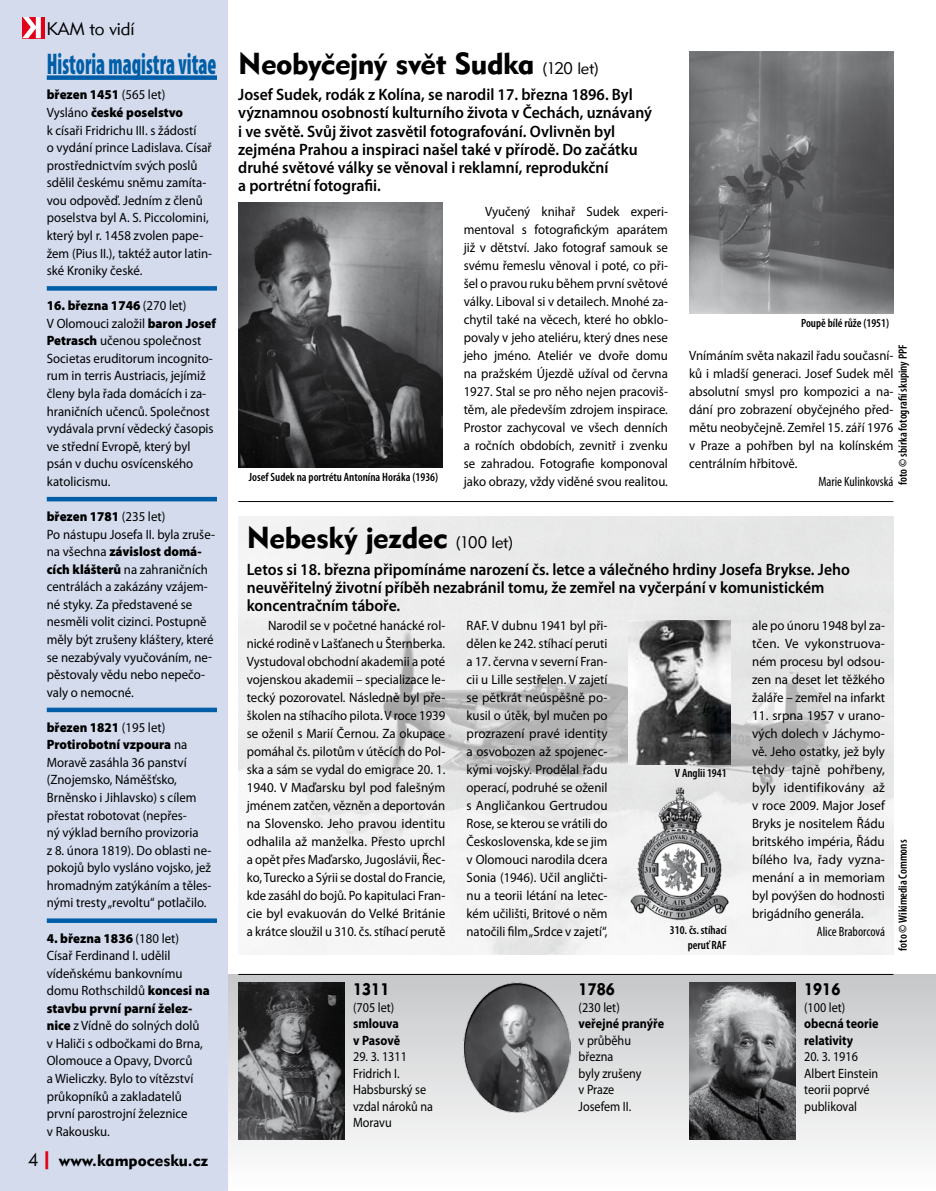
<style>
.page{position:relative;width:936px;height:1191px;background:#fff}
.page>*{position:absolute;margin:0;border:0;box-sizing:border-box;transform-origin:0 0}
.t1{font:30px "Geometric 415 AT Black A";letter-spacing:-.015em;color:#000}
.t2{font:900 condensed 30px "Myriad Pro";color:#005ea8;scale:.67 1}
.t3{font:18px "Geometric 415 AT Lite A";letter-spacing:-.01em;color:#000}
.t4{font:600 16.5px/18px "Myriad Pro";color:#000;scale:.95 1}
.t5{font:16.5px "Geometric 415 AT Black A";color:#000}
.t6{font:16.5px "Geometric 415 AT Black A";color:#000;scale:.95 1}
.t7{font:13.5px/18px "Myriad Pro";color:#000;text-align:justify;scale:.95 1}
.t8{font:13.5px/18px "Myriad Pro";color:#000;text-align:justify}
.t9{font:13.5px/16.5px "Myriad Pro";color:#000;scale:.9 1}
.t10{font:700 13.5px/16.5px "Myriad Pro";color:#000;scale:.9 1}
.t11{font:condensed 13.5px "Myriad Pro";color:#000}
.t12{font:600 condensed 12px/14.4px "Myriad Pro";color:#000;text-align:right}
.s1{font-weight:900}
.s2{font-family:"Geometric 415 AT Lite A";font-size:18px}
.s3{font-size:18px;color:#e2001a}
.s4{font-family:"Geometric 415 AT Lite A";font-size:16.5px}
</style>
<div class="page">
<div style="left:227px;top:974px;width:708px;height:217px;background:linear-gradient(to bottom,#c5c7c8,#fff)"></div>
<div style="left:0;top:0;width:227px;height:1191px;background:#d3dbed"></div>
<hr style="left:238px;top:974px;width:655px;height:1px;background:#000">
<img style="left:238px;top:517px;width:655px;height:438px">
<img style="left:689px;top:982px;width:106px;height:158px">
<img style="left:463px;top:982px;width:107px;height:131px">
<img style="left:238px;top:982px;width:106px;height:158px">
<div style="left:47px;top:286px;width:170px;height:5px;background:#005ea8"></div>
<hr style="left:47px;top:497px;width:170px;height:4px;background:#005ea8">
<div style="left:47px;top:707px;width:170px;height:5px;background:#005ea8"></div>
<div style="left:47px;top:918px;width:170px;height:5px;background:#005ea8"></div>
<img style="left:238px;top:202px;width:204px;height:266px">
<img style="left:628px;top:620px;width:102px;height:144px">
<img style="left:628px;top:785px;width:102px;height:137px">
<img style="left:689px;top:51px;width:204px;height:262px">
<hr style="left:238px;top:501px;width:655px;height:1px;background:#000">
<svg style="left:22px;top:17px;width:195px;height:63px"></svg>
<h2 class="t3" style="left:46px;top:17px;width:90px">KAM to vidí</h2>
<h1 class="t2" style="left:47px;top:44px;width:254px">Historia magistra vitae</h1>
<p class="t7" style="left:47px;top:86px;width:175px;line-height:17.5px;text-align:left"><span class="s1">březen 1451</span> (565 let)<br>Vysláno <span class="s1">české poselstvo<br></span>k císaři Fridrichu III. s žádostí<br>o vydání prince Ladislava. Císař prostřednictvím svých poslů sdělil českému sněmu zamíta&shy;vou odpověď. Jedním z členů poselstva byl A. S. Piccolomini, který byl r. 1458 zvolen pape&shy;žem (Pius II.), taktéž autor latin&shy;ské Kroniky české.</p>
<p class="t7" style="left:47px;top:297px;width:180px;line-height:17.5px;text-align:left"><span class="s1">16. března 1746</span> (270 let)<br>V Olomouci založil <span class="s1">baron Josef<br>Petrasch</span> učenou společnost<br>Societas eruditorum incognito&shy;rum in terris Austriacis, jejímiž členy byla řada domácích i za&shy;hraničních učenců. Společnost vydávala první vědecký časopis ve střední Evropě, který byl psán v duchu osvícenského katolicismu.</p>
<p class="t7" style="left:47px;top:507px;width:179px;line-height:17.5px;text-align:left"><span class="s1">březen 1781</span> (235 let)<br>Po nástupu Josefa II. byla zruše&shy;na všechna <span class="s1">závislost domá&shy;cích klášterů</span> na zahraničních centrálách a zakázány vzájem&shy;né styky. Za představené se nesměli volit cizinci. Postupně měly být zrušeny kláštery, které se nezabývaly vyučováním, ne&shy;pěstovaly vědu nebo nepečo&shy;valy o nemocné.</p>
<p class="t7" style="left:47px;top:718px;width:175px;line-height:17.5px;text-align:left"><span class="s1">březen 1821</span> (195 let)<br><span class="s1">Protirobotní vzpoura</span> na<br>Moravě zasáhla 36 panství (Znojemsko, Náměšťsko,<br>Brněnsko i Jihlavsko) s cílem přestat robotovat (nepřes-<br>ný výklad berního provizoria<br>z 8. února 1819). Do oblasti ne&shy;pokojů bylo vysláno vojsko, jež hromadným zatýkáním a těles&shy;nými tresty „revoltu“ potlačilo.</p>
<p class="t7" style="left:47px;top:929px;width:173px;line-height:17.5px;text-align:left"><span class="s1">4. března 1836</span> (180 let)<br>Císař Ferdinand I. udělil vídeňskému bankovnímu domu Rothschildů <span class="s1">koncesi na stavbu první parní želez&shy;nice</span> z Vídně do solných dolů<br>v Haliči s odbočkami do Brna,<br>Olomouce a Opavy, Dvorců<br>a Wieliczky. Bylo to vítězství průkopníků a zakladatelů první parostrojní železnice<br>v Rakousku.</p>
<p class="t5" style="left:28px;top:1150px;width:182px"><span class="s2">4</span><span class="s3">|</span> www.kampocesku.cz</p>
<h1 class="t1" style="left:238px;top:45px;width:362px">Neobyčejný svět Sudka <span class="s4">(120 let)</span></h1>
<p class="t4" style="left:238px;top:85px;width:437px">Josef Sudek, rodák z Kolína, se narodil 17. března 1896. Byl významnou osobností kulturního života v Čechách, uznávaný i ve světě. Svůj život zasvětil fotografování. Ovlivněn byl zejména Prahou a inspiraci našel také v přírodě. Do začátku druhé světové války se věnoval i reklamní, reprodukční<br>a portrétní fotografii.</p>
<p class="t7" style="left:463px;top:202px;width:216px;text-indent:21px">Vyučený knihař Sudek experi&shy;mentoval s fotografickým aparátem již v dětství. Jako fotograf samouk se svému řemeslu věnoval i poté, co při&shy;šel o pravou ruku během první světové války. Liboval si v detailech. Mnohé za&shy;chytil také na věcech, které ho obklo&shy;povaly v jeho ateliéru, který dnes nese jeho jméno. Ateliér ve dvoře domu na pražském Újezdě užíval od června 1927. Stal se pro něho nejen pracoviš&shy;těm, ale především zdrojem inspirace.<br>Prostor zachycoval ve všech denních a ročních obdobích, zevnitř i zvenku se zahradou. Fotografie komponoval jako obrazy, vždy viděné svou realitou.</p>
<p class="t12" style="left:249px;top:470px;width:191px">Josef Sudek na portrétu Antonína Horáka (1936)</p>
<p class="t12" style="left:801px;top:315px;width:90px">Poupě bílé růže (1951)</p>
<p class="t12" style="left:895px;top:485px;width:142px;rotate:-90deg">foto © sbírka fotografií skupiny PPF</p>
<p class="t7" style="left:689px;top:346px;width:216px">Vnímáním světa nakazil řadu současní&shy;ků i mladší generaci. Josef Sudek měl absolutní smysl pro kompozici a na&shy;dání pro zobrazení obyčejného před&shy;mětu neobyčejně. Zemřel 15. září 1976 v Praze a pohřben byl na kolínském centrálním hřbitově.</p>
<p class="t11" style="left:818px;top:473px;width:77px">Marie Kulinkovská</p>
<h1 class="t1" style="left:247px;top:519px;width:268px">Nebeský jezdec <span class="s4">(100 let)</span></h1>
<p class="t4" style="left:247px;top:560px;width:636px">Letos si 18. března připomínáme narození čs. letce a válečného hrdiny Josefa Brykse. Jeho neuvěřitelný životní příběh nezabránil tomu, že zemřel na vyčerpání v komunistickém koncentračním táboře.</p>
<p class="t7" style="left:247px;top:616px;width:211px;text-indent:21px">Narodil se v početné hanácké rol&shy;nické rodině v Lašťanech u Šternberka.<br>Vystudoval obchodní akademii a poté vojenskou akademii – specializace le&shy;tecký pozorovatel. Následně byl pře&shy;školen na stíhacího pilota. V roce 1939 se oženil s Marií Černou. Za okupace pomáhal čs. pilotům v útěcích do Pol&shy;ska a sám se vydal do emigrace 20. 1.<br>1940. V Maďarsku byl pod falešným jménem zatčen, vězněn a deportován na Slovensko. Jeho pravou identitu odhalila až manželka. Přesto uprchl a opět přes Maďarsko, Jugoslávii, Řec&shy;ko, Turecko a Sýrii se dostal do Francie, kde zasáhl do bojů. Po kapitulaci Fran&shy;cie byl evakuován do Velké Británie a krátce sloužil u 310. čs. stíhací perutě</p>
<p class="t7" style="left:466px;top:616px;width:150px">RAF. V dubnu 1941 byl při&shy;dělen ke 242. stíhací peruti a 17. června v severní Fran&shy;cii u Lille sestřelen. V zajetí se pětkrát neúspěšně po&shy;kusil o útěk, byl mučen po prozrazení pravé identity a osvobozen až spojenec&shy;kými vojsky. Prodělal řadu operací, podruhé se oženil s Angličankou Gertrudou Rose, se kterou se vrátili do Československa, kde se jim v Olomouci narodila dcera Sonia (1946). Učil angličti&shy;nu a teorii létání na letec&shy;kém učilišti, Britové o něm natočili film „Srdce v zajetí“,</p>
<p class="t7" style="left:752px;top:616px;width:141px">ale po únoru 1948 byl za&shy;tčen. Ve vykonstruova&shy;ném procesu byl odsou&shy;zen na deset let těžkého žaláře – zemřel na infarkt</p>
<p class="t8" style="left:752px;top:706px;width:134px">11. srpna 1957 v urano&shy;vých dolech v Jáchymo&shy;vě. Jeho ostatky, jež byly tehdy tajně pohřbeny, byly identifikovány až v roce 2009. Major Josef Bryks je nositelem Řádu britského impéria, Řádu bílého lva, řady vyzna&shy;menání a in memoriam byl povýšen do hodnosti brigádního generála.</p>
<p class="t11" style="left:816px;top:923px;width:70px">Alice Braborcová</p>
<p class="t12" style="left:674px;top:765px;width:53px">V Anglii 1941</p>
<p class="t12" style="left:670px;top:922px;width:58px">310. čs. stíhací peruť RAF</p>
<p class="t12" style="left:895px;top:950px;width:112px;rotate:-90deg">foto © Wikimedia Commons</p>
<p class="t6" style="left:353px;top:979px;width:40px">1311</p>
<p class="t9" style="left:353px;top:998px;width:47px">(705 let)</p>
<p class="t10" style="left:353px;top:1015px;width:54px">smlouva v Pasově</p>
<p class="t9" style="left:353px;top:1048px;width:90px">29. 3. 1311<br>Fridrich I.<br>Habsburský se vzdal nároků na<br>Moravu</p>
<p class="t6" style="left:578px;top:979px;width:40px">1786</p>
<p class="t9" style="left:578px;top:998px;width:47px">(230 let)</p>
<p class="t10" style="left:578px;top:1015px;width:96px">veřejné pranýře</p>
<p class="t9" style="left:578px;top:1031px;width:71px">v průběhu března<br>byly zrušeny v Praze<br>Josefem II.</p>
<p class="t6" style="left:804px;top:979px;width:40px">1916</p>
<p class="t9" style="left:804px;top:998px;width:47px">(100 let)</p>
<p class="t10" style="left:804px;top:1015px;width:84px">obecná teorie relativity</p>
<p class="t9" style="left:804px;top:1048px;width:84px">20. 3. 1916<br>Albert Einstein teorii poprvé publikoval</p>
</div>
